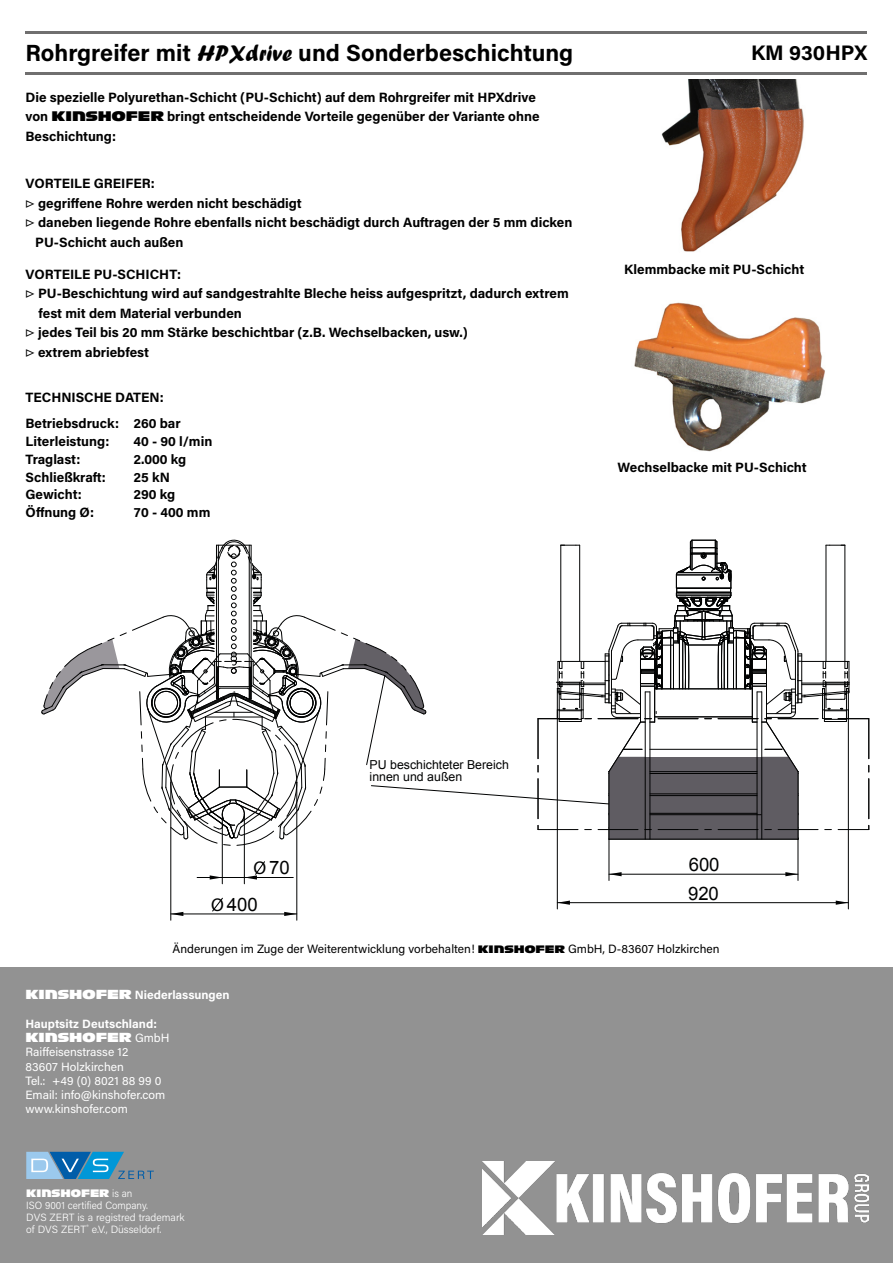
<style>
.page{position:relative;width:893px;height:1263px;background:#fff}
.page>*{position:absolute;margin:0;border:0;box-sizing:border-box;transform-origin:0 0}
.t1{font:700 23.4px "Acumin Pro";color:#000}
.t2{font:700 21px "Acumin Pro";color:#000}
.t3{font:18.6px/28.5px "Arial";color:#010202}
.t4{font:700 13.5px/19.5px "Acumin Pro";color:#000}
.t5{font:12.75px "Antique Olive Kinshofer";color:#fff}
.t6{font:12.3px/12.6px "Arial";color:#010202}
.t7{font:12px/14.2px "Acumin Pro";color:#fff}
.t8{font:12px "Acumin Pro";color:#000}
.t9{font:700 12px "Acumin Pro";color:#fff}
.t10{font:300 10.5px/12px "Acumin Pro";color:#fff;scale:.95 1}
.t11{font:10.5px "Antique Olive Kinshofer";color:#fff;scale:.95 1}
.s1{font-family:"Forte";font-weight:400}
.s2{font-family:"Antique Olive Kinshofer";font-weight:400}
.s3{font-weight:400}
.s4{font-family:"Myriad Pro"}
.s5{font-family:"Antique Olive Kinshofer";font-size:10.5px}
.s6{font-family:"Antique Olive Kinshofer";font-weight:400;font-size:12.75px}
.s7{font-family:"Acumin Pro";font-size:12px}
.s8{font-family:"Acumin Pro";font-weight:300}
</style>
<div class="page">
<hr style="left:26px;top:72px;width:841px;height:2px;background:#706f6f">
<hr style="left:26px;top:32px;width:841px;height:2px;background:#706f6f">
<div style="left:0;top:967px;width:893px;height:296px;background:#929292"></div>
<svg style="left:26px;top:1152px;width:128px;height:27px"></svg>
<img style="left:482px;top:1161px;width:386px;height:73px">
<img style="left:661px;top:79px;width:143px;height:173px">
<img style="left:634px;top:302px;width:191px;height:150px">
<svg style="left:610px;top:872px;width:12px;height:4px"></svg>
<svg style="left:785px;top:872px;width:13px;height:4px"></svg>
<hr style="left:609px;top:839px;width:1px;height:41px;background:#010202">
<hr style="left:798px;top:839px;width:1px;height:41px;background:#010202">
<hr style="left:609px;top:874px;width:189px;height:1px;background:#010202">
<svg style="left:210px;top:875px;width:12px;height:4px"></svg>
<hr style="left:222px;top:814px;width:1px;height:70px;background:#010202">
<hr style="left:244px;top:814px;width:1px;height:70px;background:#010202">
<hr style="left:197px;top:877px;width:96px;height:1px;background:#010202">
<svg style="left:558px;top:900px;width:12px;height:5px"></svg>
<svg style="left:836px;top:900px;width:12px;height:5px"></svg>
<hr style="left:557px;top:710px;width:1px;height:199px;background:#010202">
<hr style="left:848px;top:710px;width:1px;height:199px;background:#010202">
<hr style="left:557px;top:902px;width:291px;height:1px;background:#010202">
<svg style="left:171px;top:912px;width:12px;height:4px"></svg>
<svg style="left:284px;top:912px;width:12px;height:4px"></svg>
<hr style="left:170px;top:782px;width:1px;height:138px;background:#010202">
<hr style="left:296px;top:782px;width:1px;height:138px;background:#010202">
<hr style="left:171px;top:913px;width:126px;height:1px;background:#010202">
<hr style="left:609px;top:839px;width:189px;height:1px;background:#010202">
<svg style="left:41px;top:539px;width:828px;height:300px"></svg>
<svg style="left:244px;top:860px;width:21px;height:19px"></svg>
<svg style="left:212px;top:897px;width:11px;height:15px"></svg>
<h1 class="t1" style="left:26px;top:37px;width:549px">Rohrgreifer mit <span class="s1">HPXdrive</span> und Sonderbeschichtung</h1>
<h2 class="t2" style="left:751px;top:38px;width:118px">KM 930HPX</h2>
<p class="t4" style="left:26px;top:87px;width:516px">Die spezielle Polyurethan-Schicht (PU-Schicht) auf dem Rohrgreifer mit HPXdrive von <span class="s2">KINSHOFER</span> bringt entscheidende Vorteile gegenüber der Variante ohne<br>Beschichtung:</p>
<p class="t4" style="left:26px;top:173px;width:131px">VORTEILE GREIFER:</p>
<p class="t4" style="left:26px;top:193px;width:278px"><span class="s3">▷</span> gegriffene Rohre werden nicht beschädigt</p>
<p class="t4" style="left:26px;top:212px;width:548px"><span class="s3">▷</span> daneben liegende Rohre ebenfalls nicht beschädigt durch Auftragen der 5 mm dicken</p>
<p class="t4" style="left:35px;top:232px;width:150px">PU-Schicht auch außen</p>
<p class="t4" style="left:26px;top:264px;width:157px">VORTEILE PU-SCHICHT:</p>
<p class="t4" style="left:26px;top:283px;width:545px"><span class="s3">▷</span> PU-Beschichtung wird auf sandgestrahlte Bleche heiss aufgespritzt, dadurch extrem</p>
<p class="t4" style="left:39px;top:303px;width:205px">fest mit dem Material verbunden</p>
<p class="t4" style="left:26px;top:322px;width:444px"><span class="s3">▷</span> jedes Teil bis 20 mm Stärke beschichtbar (z.B. Wechselbacken, usw.)</p>
<p class="t4" style="left:26px;top:342px;width:125px"><span class="s3">▷</span> extrem abriebfest</p>
<p class="t4" style="left:26px;top:384px;width:157px;line-height:26.2px">TECHNISCHE DATEN:<br>Betriebsdruck: 260 bar</p>
<p class="t4" style="left:26px;top:431px;width:85px">Literleistung:</p>
<p class="t4" style="left:134px;top:431px;width:80px">40 - 90 l/min</p>
<p class="t4" style="left:26px;top:449px;width:56px">Traglast:</p>
<p class="t4" style="left:134px;top:449px;width:54px">2.000 kg</p>
<p class="t4" style="left:26px;top:467px;width:82px">Schließkraft:</p>
<p class="t4" style="left:134px;top:467px;width:38px">25 kN</p>
<p class="t4" style="left:26px;top:484px;width:58px">Gewicht:</p>
<p class="t4" style="left:134px;top:484px;width:43px">290 kg</p>
<p class="t4" style="left:26px;top:502px;width:70px">Öffnung Ø:</p>
<p class="t4" style="left:134px;top:502px;width:78px">70 - 400 mm</p>
<p class="t4" style="left:624px;top:258px;width:182px">Klemmbacke mit PU-Schicht</p>
<p class="t4" style="left:617px;top:457px;width:191px">Wechselbacke mit PU-Schicht</p>
<p class="t6" style="left:370px;top:758px;width:141px">PU beschichteter Bereich innen und außen</p>
<h3 class="t3" style="left:254px;top:854px;width:38px"><span class="s4">O</span>70</h3>
<h3 class="t3" style="left:688px;top:850px;width:33px">600<br>920</h3>
<h3 class="t3" style="left:211px;top:890px;width:48px"><span class="s4">O</span>400</h3>
<p class="t8" style="left:173px;top:940px;width:548px">Änderungen im Zuge der Weiterentwicklung vorbehalten! <span class="s5">KINSHOFER</span> GmbH, D-83607 Holzkirchen</p>
<p class="t9" style="left:26px;top:987px;width:206px"><span class="s6">KINSHOFER</span> Niederlassungen</p>
<p class="t9" style="left:26px;top:1015px;width:133px">Hauptsitz Deutschland:</p>
<p class="t5" style="left:26px;top:1030px;width:145px">KINSHOFER <span class="s7">GmbH</span></p>
<p class="t7" style="left:26px;top:1044px;width:141px">Raiffeisenstrasse 12<br>83607 Holzkirchen<br>Tel.: +49 (0) 8021 88 99 0<br>Email: info@kinshofer.com www.kinshofer.com</p>
<p class="t11" style="left:26px;top:1187px;width:113px">KINSHOFER <span class="s8">is an</span></p>
<p class="t10" style="left:26px;top:1198px;width:168px">ISO 9001 certified Company.<br>DVS ZERT is a registred trademark of DVS ZERT<sup>®</sup> e.V., Düsseldorf.</p>
</div>
